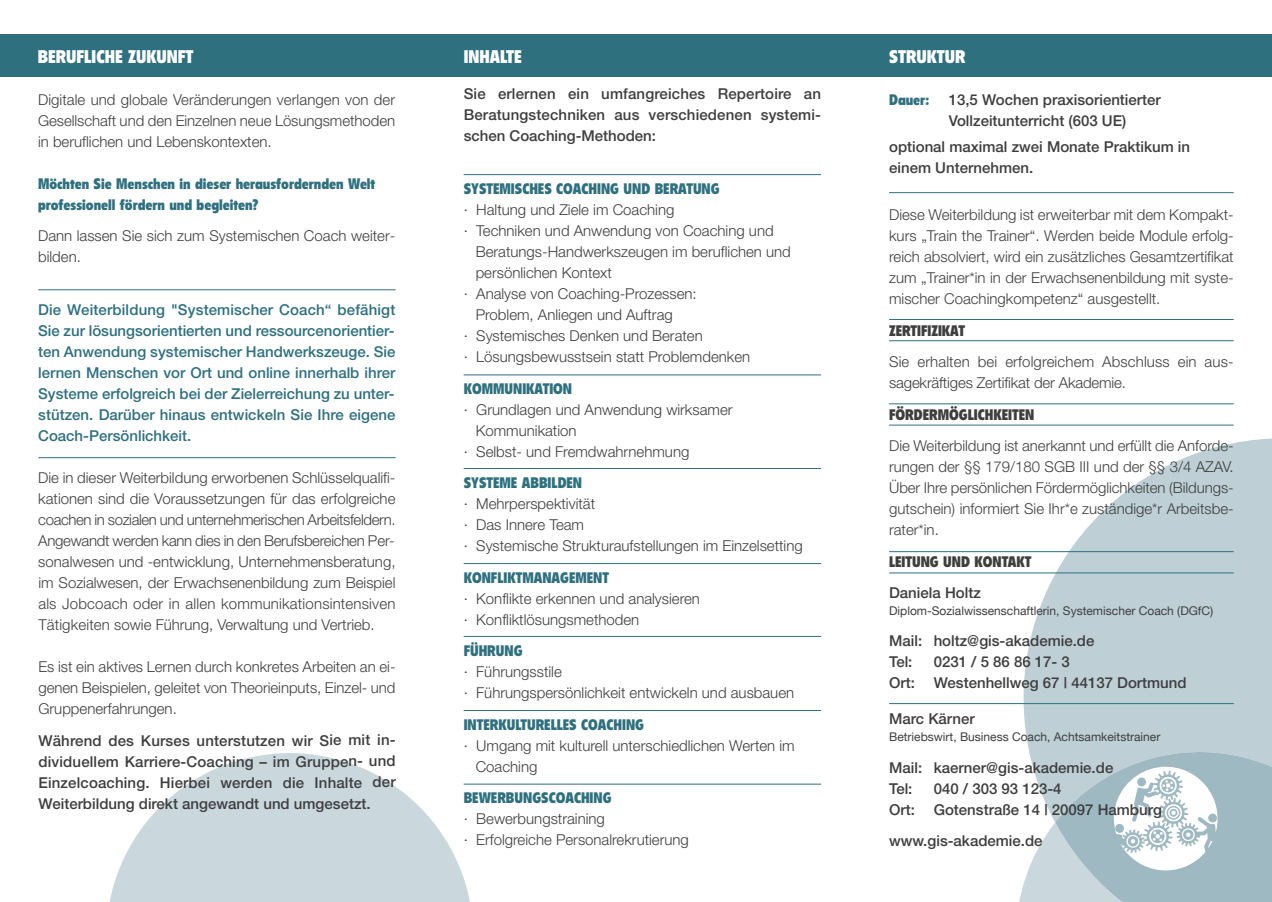
<style>
.page{position:relative;width:1272px;height:902px;background:#fff}
.page>*{position:absolute;margin:0;border:0;box-sizing:border-box;transform-origin:0 0}
.t1{font:900 condensed 18px "Flyer";color:#fff}
.t2{font:300 15px/21px "Helvetica Neue";color:#3e3e3f}
.t3{font:500 15px/21px "Helvetica Neue";color:#3e3e3f}
.t4{font:500 15px/21px "Helvetica Neue";color:#2f707f;text-align:justify}
.t5{font:900 condensed 15px/21px "Flyer";color:#2f707f}
.t6{font:900 condensed 15px "Flyer";color:#3e3e3f}
.t7{font:12px "Helvetica Neue";color:#3e3e3f}
</style>
<div class="page">
<svg style="left:1023px;top:438px;width:248px;height:314px;fill:#bed0d6"></svg>
<div style="left:0;top:34px;width:1271px;height:43px;background:#2f707f"></div>
<hr style="left:38px;top:289px;width:357px;height:1px;background:#2f707f">
<hr style="left:38px;top:457px;width:357px;height:1px;background:#2f707f">
<hr style="left:463px;top:174px;width:358px;height:1px;background:#2f707f">
<hr style="left:463px;top:783px;width:358px;height:1px;background:#2f707f">
<hr style="left:463px;top:374px;width:358px;height:1px;background:#2f707f">
<hr style="left:463px;top:468px;width:358px;height:1px;background:#2f707f">
<hr style="left:463px;top:563px;width:358px;height:1px;background:#2f707f">
<hr style="left:463px;top:636px;width:358px;height:1px;background:#2f707f">
<hr style="left:463px;top:710px;width:358px;height:1px;background:#2f707f">
<hr style="left:889px;top:319px;width:344px;height:1px;background:#2f707f">
<hr style="left:889px;top:340px;width:344px;height:1px;background:#2f707f">
<hr style="left:889px;top:403px;width:344px;height:1px;background:#2f707f">
<hr style="left:889px;top:425px;width:344px;height:1px;background:#2f707f">
<hr style="left:889px;top:551px;width:344px;height:1px;background:#2f707f">
<hr style="left:889px;top:572px;width:344px;height:1px;background:#2f707f">
<svg style="left:110px;top:753px;width:363px;height:148px;fill:#cad8de"></svg>
<hr style="left:889px;top:192px;width:344px;height:1px;background:#2f707f">
<hr style="left:889px;top:703px;width:344px;height:1px;background:#2f707f">
<svg style="left:1019px;top:752px;width:252px;height:149px"></svg>
<p class="t1" style="left:38px;top:50px;width:157px">BERUFLICHE ZUKUNFT</p>
<p class="t2" style="left:38px;top:90px;width:359px;text-align:justify">Digitale und globale Veränderungen verlangen von der Gesellschaft und den Einzelnen neue Lösungsmethoden in beruflichen und Lebenskontexten.</p>
<p class="t5" style="left:38px;top:174px;width:339px">Möchten Sie Menschen in dieser herausfordernden Welt professionell fördern und begleiten?</p>
<p class="t2" style="left:38px;top:227px;width:359px">Dann lassen Sie sich zum Systemischen Coach weiter&shy;bilden.</p>
<p class="t4" style="left:38px;top:300px;width:359px">Die Weiterbildung "Systemischer Coach“ befähigt Sie zur lösungsorientierten und ressourcenorientier&shy;ten Anwendung systemischer Handwerkszeuge. Sie lernen Menschen vor Ort und online innerhalb ihrer Systeme erfolgreich bei der Zielerreichung zu unter&shy;stützen. Darüber hinaus entwickeln Sie Ihre eigene Coach-Persönlichkeit.</p>
<p class="t2" style="left:38px;top:468px;width:359px;text-align:justify">Die in dieser Weiterbildung erworbenen Schlüsselqualifi&shy;kationen sind die Voraussetzungen für das erfolgreiche coachen in sozialen und unternehmerischen Arbeitsfeldern.<br>Angewandt werden kann dies in den Berufsbereichen Per&shy;sonalwesen und -entwicklung, Unternehmens beratung, im Sozialwesen, der Erwachsenenbildung zum Beispiel als Jobcoach oder in allen kommunikationsintensiven Tätigkeiten sowie Führung, Verwaltung und Vertrieb.</p>
<p class="t2" style="left:38px;top:657px;width:359px;text-align:justify">Es ist ein aktives Lernen durch konkretes Arbeiten an ei&shy;genen Beispielen, geleitet von Theorieinputs, Einzel- und Gruppenerfahrungen.</p>
<p class="t3" style="left:38px;top:731px;width:359px;text-align:justify">Während des Kurses unterstutzen wir Sie mit in - dividuellem Karriere-Coaching – im Gruppen- und Einzelcoaching. Hierbei werden die Inhalte der Weiterbildung direkt angewandt und umgesetzt.</p>
<p class="t1" style="left:463px;top:50px;width:59px">INHALTE</p>
<p class="t3" style="left:463px;top:85px;width:359px;text-align:justify">Sie erlernen ein umfangreiches Repertoire an Beratungs techniken aus verschiedenen systemi&shy;schen Coaching-Methoden:</p>
<p class="t5" style="left:463px;top:179px;width:257px">SYSTEMISCHES COACHING UND BERATUNG</p>
<p class="t2" style="left:463px;top:200px;width:212px">· Haltung und Ziele im Coaching</p>
<p class="t2" style="left:463px;top:221px;width:311px">· Techniken und Anwendung von Coaching und</p>
<p class="t2" style="left:475px;top:242px;width:317px">Beratungs-Handwerkszeugen im beruflichen und</p>
<p class="t2" style="left:475px;top:263px;width:138px">persönlichen Kontext</p>
<p class="t2" style="left:463px;top:284px;width:234px">· Analyse von Coaching-Prozessen:</p>
<p class="t2" style="left:475px;top:305px;width:199px">Problem, Anliegen und Auftrag</p>
<p class="t2" style="left:463px;top:326px;width:240px">· Systemisches Denken und Beraten</p>
<p class="t2" style="left:463px;top:347px;width:288px">· Lösungsbewusstsein statt Problemdenken</p>
<p class="t5" style="left:463px;top:379px;width:110px">KOMMUNIKATION</p>
<p class="t2" style="left:463px;top:400px;width:270px">· Grundlagen und Anwendung wirksamer</p>
<p class="t2" style="left:475px;top:421px;width:102px">Kommunikation</p>
<p class="t2" style="left:463px;top:442px;width:227px">· Selbst- und Fremdwahrnehmung</p>
<p class="t5" style="left:463px;top:473px;width:120px">SYSTEME ABBILDEN</p>
<p class="t2" style="left:463px;top:494px;width:340px">· Mehrperspektivität<br>· Das Innere Team<br>· Systemische Strukturaufstellungen im Einzelsetting</p>
<p class="t5" style="left:463px;top:568px;width:147px">KONFLIKTMANAGEMENT</p>
<p class="t2" style="left:463px;top:589px;width:238px">· Konflikte erkennen und analysieren · Konfliktlösungsmethoden</p>
<p class="t5" style="left:463px;top:641px;width:60px">FÜHRUNG</p>
<p class="t2" style="left:463px;top:662px;width:332px">· Führungsstile<br>· Führungspersönlichkeit entwickeln und ausbauen</p>
<p class="t5" style="left:463px;top:715px;width:182px">INTERKULTURELLES COACHING</p>
<p class="t2" style="left:475px;top:736px;width:320px;text-indent:-12px">· Umgang mit kulturell unterschiedlichen Werten im<br>Coaching</p>
<p class="t5" style="left:463px;top:788px;width:149px">BEWERBUNGSCOACHING</p>
<p class="t2" style="left:463px;top:809px;width:227px">· Bewerbungstraining<br>· Erfolgreiche Personalrekrutierung</p>
<p class="t1" style="left:889px;top:50px;width:78px">STRUKTUR</p>
<p class="t5" style="left:889px;top:90px;width:42px">Dauer:</p>
<p class="t3" style="left:948px;top:90px;width:214px">13,5 Wochen praxisorientierter<br>Vollzeitunterricht (603 UE)</p>
<p class="t3" style="left:889px;top:137px;width:302px">optional maximal zwei Monate Praktikum in einem Unternehmen.</p>
<p class="t2" style="left:889px;top:206px;width:346px;text-align:justify">Diese Weiterbildung ist erweiterbar mit dem Kompakt&shy;kurs „Train the Trainer“. Werden beide Module erfolg&shy;reich absolviert, wird ein zusätzliches Gesamtzertifikat zum „Trainer*in in der Erwachsenenbildung mit syste&shy;mischer Coachingkompetenz“ ausgestellt.</p>
<p class="t6" style="left:889px;top:325px;width:77px">ZERTIFIZIKAT</p>
<p class="t2" style="left:889px;top:353px;width:346px">Sie erhalten bei erfolgreichem Abschluss ein aus - sagekräftiges Zertifikat der Akademie.</p>
<p class="t6" style="left:889px;top:409px;width:147px">FÖRDERMÖGLICHKEITEN</p>
<p class="t2" style="left:889px;top:437px;width:346px;text-align:justify">Die Weiterbildung ist anerkannt und erfüllt die Anforde&shy;rungen der §§ 179/180 SGB III und der §§ 3/4 AZAV.<br>Über Ihre persönlichen Fördermöglichkeiten (Bildungs&shy;gutschein) informiert Sie Ihr*e zuständige*r Arbeitsbe&shy;rater*in.</p>
<p class="t6" style="left:889px;top:556px;width:144px">LEITUNG UND KONTAKT</p>
<p class="t3" style="left:889px;top:584px;width:93px">Daniela Holtz</p>
<p class="t7" style="left:889px;top:603px;width:325px">Diplom-Sozialwissenschaftlerin, Systemischer Coach (DGfC)</p>
<p class="t3" style="left:889px;top:632px;width:207px">Mail: holtz@gis-akademie.de<br>Tel:</p>
<p class="t3" style="left:889px;top:653px;width:299px;text-indent:45px">0231 / 5 86 86 17- 3<br>Ort: Westenhellweg 67 | 44137 Dortmund</p>
<p class="t3" style="left:889px;top:710px;width:87px">Marc Kärner</p>
<p class="t7" style="left:889px;top:729px;width:273px">Betriebswirt, Business Coach, Achtsamkeitstrainer</p>
<p class="t3" style="left:889px;top:758px;width:226px">Mail: kaerner@gis-akademie.de<br>Tel:</p>
<p class="t3" style="left:889px;top:779px;width:274px;text-indent:45px">040 / 303 93 123-4<br>Ort: Gotenstraße 14 | 20097 Hamburg</p>
<p class="t3" style="left:889px;top:831px;width:155px">www.gis-akademie.de</p>
</div>
